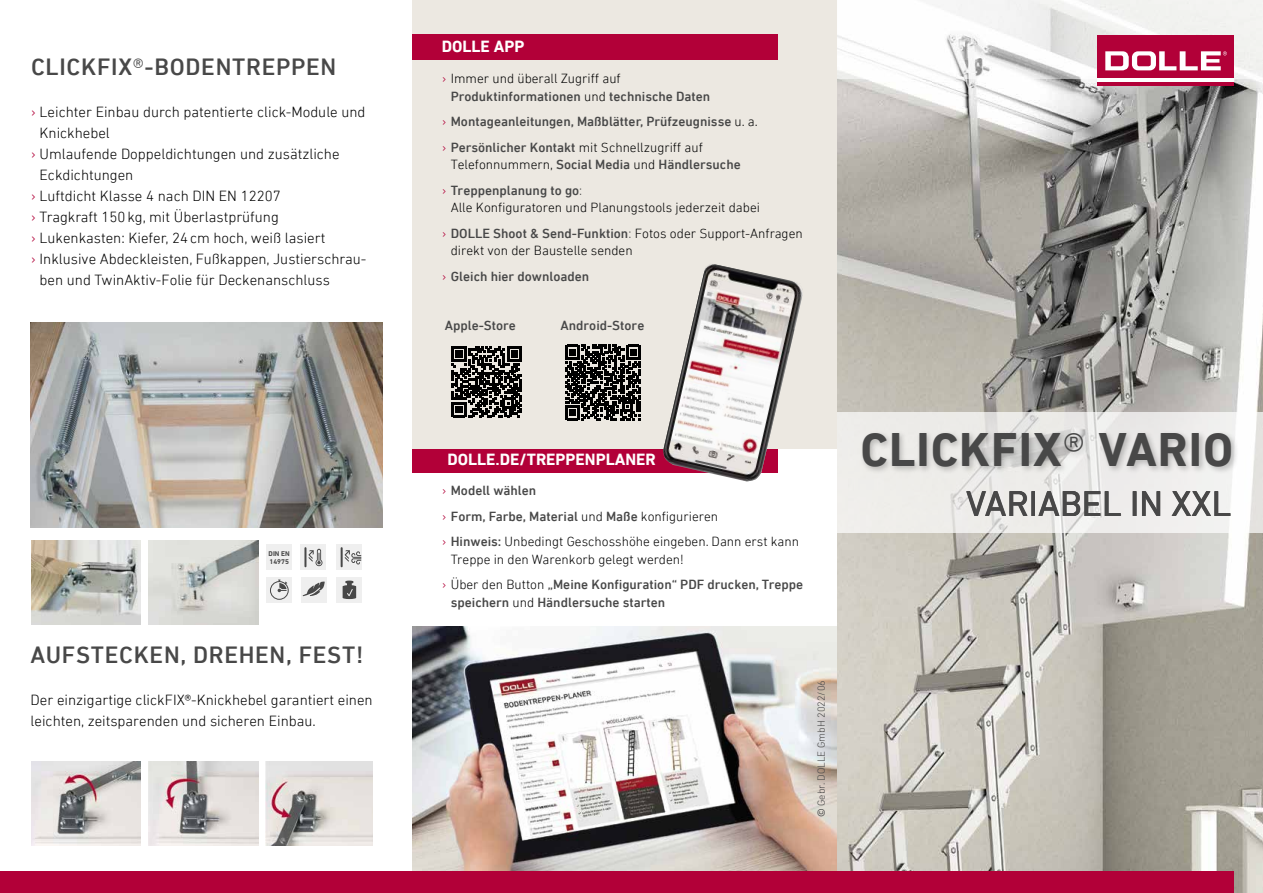
<style>
.page{position:relative;width:1263px;height:893px;background:#fff}
.page>*{position:absolute;margin:0;border:0;box-sizing:border-box;transform-origin:0 0}
.t1{font:700 48px "DIN Next LT Pro";letter-spacing:.02em;color:#484848}
.t2{font:36px "DIN Next LT Pro";color:#484848}
.t3{font:500 24px "DIN Next LT Pro";letter-spacing:.03em;color:#484848}
.t4{font:700 16.5px "DIN Next LT Pro";color:#fff}
.t5{font:300 15px/21px "DIN Next LT Pro";color:#000}
.t6{font:300 13.5px/25.8px "DIN Next LT Pro";color:#000}
.t7{font:500 13.5px/25.8px "DIN Next LT Pro";color:#484848}
.t8{font:300 10.5px "DIN Next LT Pro";color:#484848}
.t9{font:700 7.05px/8.4px "DIN Next LT Pro";color:#484848}
.s1{font-weight:300}
.s2{color:#b20038}
.s3{font-weight:300;color:#b20038}
.s4{font-weight:300;color:#000}
.s5{font-weight:500;color:#484848}
.s6{color:#484848}
.s7{font-weight:400}
</style>
<div class="page">
<div style="left:412px;top:447px;width:366px;height:26px;background:#b20038"></div>
<div style="left:412px;top:0;width:426px;height:448px;background:#ece8e1"></div>
<img style="left:412px;top:626px;width:426px;height:246px">
<div style="left:412px;top:34px;width:366px;height:25px;background:#b20038"></div>
<svg style="left:451px;top:347px;width:71px;height:70px"></svg>
<svg style="left:566px;top:345px;width:75px;height:75px"></svg>
<img style="left:31px;top:323px;width:352px;height:205px">
<img style="left:31px;top:761px;width:109px;height:84px">
<img style="left:149px;top:761px;width:109px;height:84px">
<img style="left:266px;top:761px;width:106px;height:84px">
<img style="left:149px;top:541px;width:109px;height:83px">
<img style="left:31px;top:540px;width:109px;height:84px">
<img style="left:838px;top:79px;width:425px;height:814px">
<img style="left:663px;top:264px;width:142px;height:217px">
<svg style="left:838px;top:412px;width:425px;height:121px;fill:#eeedea"></svg>
<div style="left:859px;top:430px;width:381px;height:45px;background:#000;opacity:.22"></div>
<div style="left:337px;top:545px;width:25px;height:25px;background:#efefef"></div>
<hr style="left:341px;top:547px;width:2px;height:20px;background:#484848">
<svg style="left:345px;top:550px;width:16px;height:14px"></svg>
<div style="left:266px;top:545px;width:26px;height:25px;background:#efefef"></div>
<div style="left:337px;top:577px;width:25px;height:25px;background:#efefef"></div>
<svg style="left:343px;top:581px;width:13px;height:18px"></svg>
<div style="left:300px;top:545px;width:26px;height:25px;background:#efefef"></div>
<hr style="left:304px;top:547px;width:2px;height:20px;background:#484848">
<svg style="left:308px;top:549px;width:14px;height:17px"></svg>
<div style="left:301px;top:577px;width:26px;height:26px;background:#efefef"></div>
<svg style="left:303px;top:582px;width:22px;height:14px"></svg>
<div style="left:266px;top:577px;width:26px;height:26px;background:#efefef"></div>
<svg style="left:270px;top:579px;width:19px;height:21px"></svg>
<svg style="left:838px;top:0;width:425px;height:79px;fill:#f4f4f4"></svg>
<div style="left:1097px;top:35px;width:136px;height:51px;background:#b20038"></div>
<hr style="left:1097px;top:79px;width:136px;height:3px;background:#fff">
<svg style="left:1105px;top:51px;width:122px;height:19px"></svg>
<div style="left:0;top:872px;width:1233px;height:21px;background:#b20038"></div>
<h3 class="t3" style="left:31px;top:53px;width:307px">CLICKFIX<span class="s1">®</span>-BODENTREPPEN</h3>
<p class="t5" style="left:31px;top:101px;width:336px"><span class="s2">›</span> Leichter Einbau durch patentierte click-Module und</p>
<p class="t5" style="left:40px;top:122px;width:72px">Knickhebel</p>
<p class="t5" style="left:31px;top:143px;width:310px"><span class="s2">›</span> Umlaufende Doppeldichtungen und zusätzliche</p>
<p class="t5" style="left:40px;top:164px;width:95px">Eckdichtungen</p>
<p class="t5" style="left:31px;top:185px;width:251px"><span class="s2">›</span> Luftdicht Klasse 4 nach DIN EN 12207</p>
<p class="t5" style="left:31px;top:206px;width:249px"><span class="s2">›</span> Tragkraft 150kg, mit Überlastprüfung</p>
<p class="t5" style="left:31px;top:227px;width:296px"><span class="s2">›</span> Lukenkasten: Kiefer, 24cm hoch, weiß lasiert</p>
<p class="t5" style="left:31px;top:248px;width:337px"><span class="s2">›</span> Inklusive Abdeckleisten, Fußkappen, Justierschrau-</p>
<p class="t5" style="left:40px;top:269px;width:292px">ben und TwinAktiv-Folie für Deckenanschluss</p>
<p class="t9" style="left:269px;top:549px;width:23px">DIN EN<br>14975</p>
<h3 class="t3" style="left:31px;top:641px;width:334px">AUFSTECKEN, DREHEN, FEST!</h3>
<p class="t5" style="left:31px;top:689px;width:344px">Der einzigartige clickFIX®-Knickhebel garantiert einen leichten, zeitsparenden und sicheren Einbau.</p>
<p class="t4" style="left:442px;top:37px;width:84px">DOLLE APP</p>
<p class="t7" style="left:451px;top:70px;width:261px;line-height:17.2px;text-indent:-9px"><span class="s3">›</span> <span class="s4">Immer und überall Zugriff auf<br></span>Produktinformationen <span class="s4">und</span> technische Daten</p>
<p class="t7" style="left:442px;top:109px;width:317px"><span class="s3">›</span> Montageanleitungen, Maßblätter, Prüfzeugnisse <span class="s4">u. a. </span><span class="s3">›</span> Persönlicher Kontakt <span class="s4">mit Schnellzugriff auf</span></p>
<p class="t7" style="left:442px;top:152px;width:300px;text-indent:9px"><span class="s4">Telefonnummern,</span> Social Media <span class="s4">und</span> Händlersuche <span class="s3">›</span> Treppenplanung to go<span class="s1">:</span></p>
<p class="t6" style="left:442px;top:195px;width:362px;text-indent:9px">Alle Konfiguratoren und Planungstools jederzeit dabei<br><span class="s2">›</span> <span class="s5">DOLLE Shoot &amp; Send-Funktion</span><span class="s6">:</span> Fotos oder Support-Anfragen</p>
<p class="t6" style="left:442px;top:238px;width:192px;text-indent:9px">direkt von der Baustelle senden <span class="s2">›</span> <span class="s5">Gleich hier downloaden</span></p>
<p class="t7" style="left:445px;top:313px;width:73px">Apple-Store</p>
<p class="t7" style="left:560px;top:313px;width:85px">Android-Store</p>
<p class="t4" style="left:447px;top:450px;width:210px">DOLLE.DE/TREPPENPLANER</p>
<p class="t6" style="left:442px;top:477px;width:358px"><span class="s2">›</span> <span class="s5">Modell wählen<br></span><span class="s2">›</span> <span class="s5">Form, Farbe, Material</span> und <span class="s5">Maße</span> konfigurieren<br><span class="s2">›</span> <span class="s5">Hinweis:</span> Unbedingt Geschosshöhe eingeben. Dann erst kann</p>
<p class="t6" style="left:442px;top:546px;width:363px;text-indent:9px">Treppe in den Warenkorb gelegt werden!<br><span class="s2">›</span> Über den Button <span class="s5">„Meine Konfiguration“ PDF drucken, Treppe</span></p>
<p class="t7" style="left:451px;top:589px;width:216px">speichern <span class="s4">und</span> Händlersuche starten</p>
<p class="t8" style="left:815px;top:817px;width:139px;rotate:-90deg"><span class="s7">©</span> Gebr. DOLLE GmbH 2022/06</p>
<h1 class="t1" style="left:860px;top:421px;width:374px">CLICKFIX<span class="s1">®</span> VARIO</h1>
<h2 class="t2" style="left:966px;top:483px;width:266px">VARIABEL IN XXL</h2>
</div>
